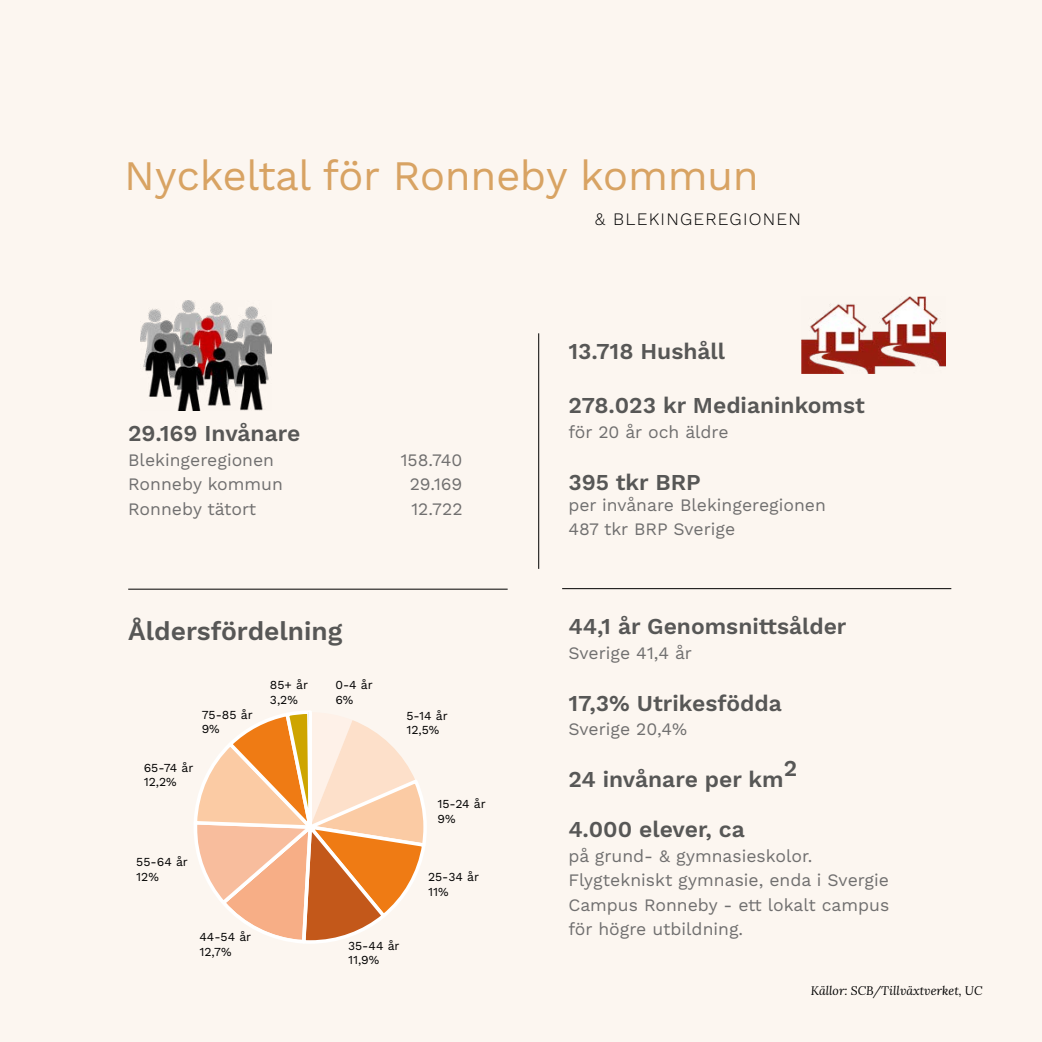
<style>
.page{position:relative;width:1042px;height:1042px;background:#fcf6f0}
.page>*{position:absolute;margin:0;border:0;box-sizing:border-box;transform-origin:0 0}
.t1{font:42px "Work Sans";letter-spacing:-.01em;color:#d8a363}
.t2{font:600 26.25px "Work Sans";color:#575756}
.t3{font:600 22.75px "Work Sans";color:#575756}
.t4{font:17.5px/24.5px "Work Sans";color:#706f6f}
.t5{font:300 17.5px "Work Sans";letter-spacing:.07em;color:#000}
.t6{font:12.25px/14.7px "Work Sans";color:#000}
.t7{font:italic 12.25px "Lora";color:#000}
</style>
<div class="page">
<hr style="left:538px;top:333px;width:1px;height:236px;background:#000">
<img style="left:140px;top:301px;width:131px;height:109px">
<hr style="left:128px;top:589px;width:380px;height:1px;background:#000">
<hr style="left:562px;top:588px;width:389px;height:1px;background:#000">
<img style="left:801px;top:297px;width:145px;height:77px">
<svg style="left:194px;top:710px;width:233px;height:234px"></svg>
<h1 class="t1" style="left:124px;top:151px;width:636px">Nyckeltal för Ronneby kommun</h1>
<p class="t5" style="left:595px;top:209px;width:208px">&amp; BLEKINGEREGIONEN</p>
<h3 class="t3" style="left:128px;top:420px;width:174px">29.169 Invånare</h3>
<p class="t4" style="left:128px;top:448px;width:147px">Blekingeregionen</p>
<p class="t4" style="left:400px;top:448px;width:64px">158.740</p>
<p class="t4" style="left:128px;top:473px;width:156px">Ronneby kommun</p>
<p class="t4" style="left:410px;top:473px;width:54px">29.169</p>
<p class="t4" style="left:128px;top:497px;width:129px">Ronneby tätort</p>
<p class="t4" style="left:411px;top:497px;width:53px">12.722</p>
<h2 class="t2" style="left:128px;top:615px;width:216px">Åldersfördelning</h2>
<p class="t6" style="left:335px;top:678px;width:39px">0-4 år<br>6%</p>
<p class="t6" style="left:270px;top:678px;width:40px">85+ år<br>3,2%</p>
<p class="t6" style="left:202px;top:708px;width:53px">75-85 år<br>9%</p>
<p class="t6" style="left:144px;top:760px;width:51px">65-74 år<br>12,2%</p>
<p class="t6" style="left:136px;top:855px;width:53px">55-64 år<br>12%</p>
<p class="t6" style="left:406px;top:709px;width:43px">5-14 år<br>12,5%</p>
<p class="t6" style="left:437px;top:797px;width:50px">15-24 år<br>9%</p>
<p class="t6" style="left:428px;top:870px;width:53px">25-34 år<br>11%</p>
<p class="t6" style="left:199px;top:930px;width:53px">44-54 år<br>12,7%</p>
<p class="t6" style="left:348px;top:938px;width:53px">35-44 år<br>11,9%</p>
<h3 class="t3" style="left:568px;top:338px;width:158px">13.718 Hushåll</h3>
<h3 class="t3" style="left:568px;top:392px;width:298px">278.023 kr Medianinkomst</h3>
<p class="t4" style="left:568px;top:420px;width:162px">för 20 år och äldre</p>
<h3 class="t3" style="left:568px;top:469px;width:134px">395 tkr BRP</h3>
<p class="t4" style="left:568px;top:493px;width:259px">per invånare Blekingeregionen<br>487 tkr BRP Sverige</p>
<h3 class="t3" style="left:568px;top:613px;width:280px">44,1 år Genomsnittsålder</h3>
<p class="t4" style="left:568px;top:641px;width:125px">Sverige 41,4 år</p>
<h3 class="t3" style="left:568px;top:689px;width:215px">17,3% Utrikesfödda</h3>
<p class="t4" style="left:568px;top:717px;width:120px">Sverige 20,4%</p>
<h3 class="t3" style="left:784px;top:755px;width:15px">2</h3>
<h3 class="t3" style="left:568px;top:766px;width:217px">24 invånare per km</h3>
<h3 class="t3" style="left:568px;top:816px;width:178px">4.000 elever, ca</h3>
<p class="t4" style="left:568px;top:844px;width:322px">på grund- &amp; gymnasieskolor.<br>Flygtekniskt gymnasie, enda i Svergie<br>Campus Ronneby - ett lokalt campus för högre utbildning.</p>
<p class="t7" style="left:811px;top:982px;width:173px">Källor: SCB/Tillväxtverket, UC</p>
</div>
